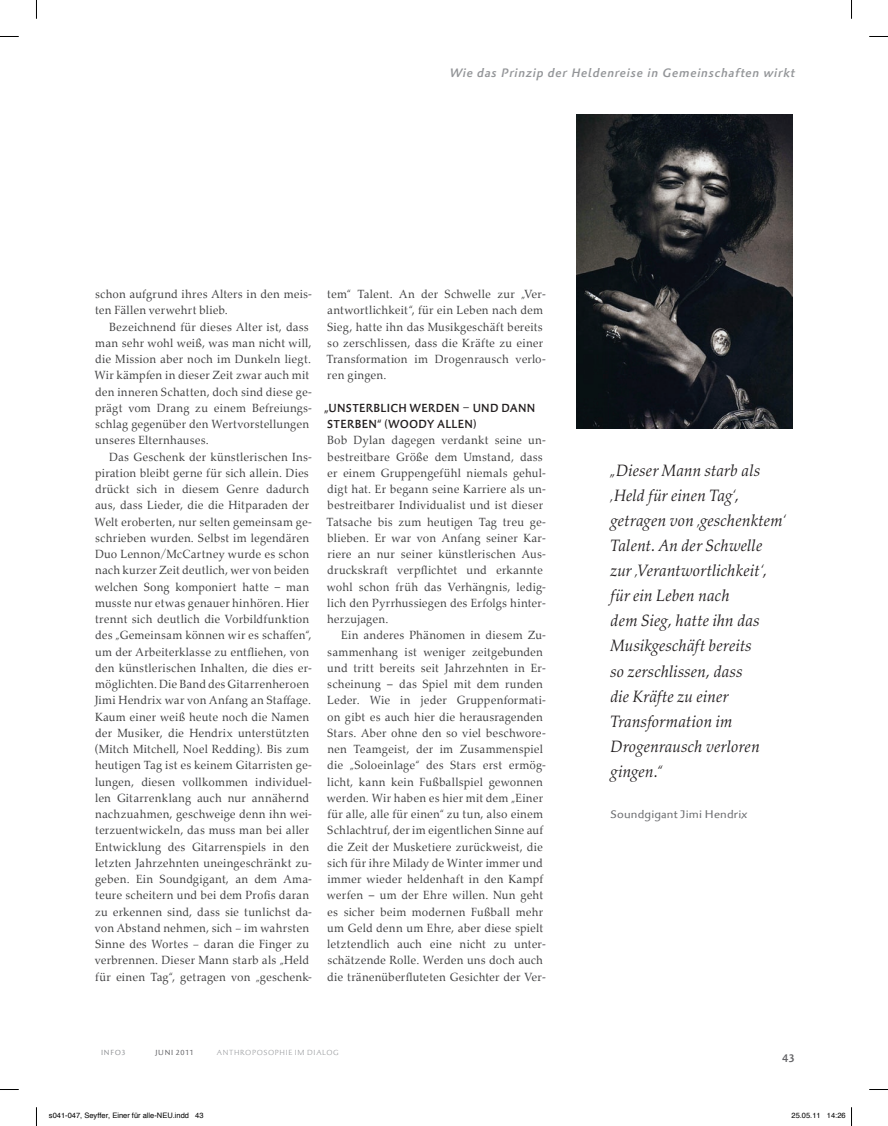
<style>
.page{position:relative;width:888px;height:1126px;background:#fff}
.page>*{position:absolute;margin:0;border:0;box-sizing:border-box;transform-origin:0 0}
.t1{font:italic 16.62px/25px "Palatino Nova";letter-spacing:.005em;color:#231f20;scale:.95 1}
.t2{font:italic 500 12.5px "Palatino Sans Com";letter-spacing:.055em;color:#939598}
.t3{font:11.88px/16.2px "Palatino Nova";letter-spacing:.01em;color:#3e3e3f;scale:.95 1}
.t4{font:500 11.88px/16.2px "Palatino Sans Com";letter-spacing:.025em;color:#231f20;scale:.95 1}
.t5{font:11.25px "Palatino Sans Infl Com";letter-spacing:.015em;color:#6c6d70;scale:1.06 1}
.t6{font:500 11.25px "Palatino Sans Com";color:#636366}
.t7{font:7.5px "Helvetica";color:#000}
.t8{font:300 7.5px "Palatino Sans Com";letter-spacing:.085em;color:#939598}
.t9{font:7.5px "Palatino Sans Com";letter-spacing:.09em;color:#636366}
.t10{font:7.5px "Palatino Sans Com";letter-spacing:.095em;color:#939598}
.s1{font-family:"Meta Plus Lining Normal"}
</style>
<div class="page">
<img style="left:576px;top:115px;width:217px;height:313px">
<svg style="left:0;top:36px;width:19px;height:1px"></svg>
<svg style="left:869px;top:36px;width:19px;height:1px"></svg>
<svg style="left:0;top:1089px;width:19px;height:1px"></svg>
<svg style="left:869px;top:1089px;width:19px;height:1px"></svg>
<svg style="left:36px;top:0;width:1px;height:19px"></svg>
<svg style="left:36px;top:1107px;width:1px;height:18px"></svg>
<svg style="left:851px;top:0;width:1px;height:19px"></svg>
<svg style="left:851px;top:1107px;width:1px;height:18px"></svg>
<p class="t2" style="left:449px;top:65px;width:347px">Wie das Prinzip der Heldenreise in Gemeinschaften wirkt</p>
<p class="t3" style="left:95px;top:286px;width:230px">schon aufgrund ihres Alters in den meis&shy;ten Fällen verwehrt blieb.</p>
<p class="t3" style="left:94px;top:318px;width:230px;text-indent:15px">Bezeichnend für dieses Alter ist, dass man sehr wohl weiß, was man nicht will, die Mission aber noch im Dunkeln liegt.<br>Wir kämpfen in dieser Zeit zwar auch mit den inneren Schatten, doch sind diese ge&shy;prägt vom Drang zu einem Befreiungs&shy;schlag gegenüber den Wertvorstellungen unseres Elternhauses.</p>
<p class="t3" style="left:94px;top:448px;width:230px;text-indent:15px">Das Geschenk der künstlerischen Ins&shy;piration bleibt gerne für sich allein. Dies drückt sich in diesem Genre dadurch aus, dass Lieder, die die Hitparaden der Welt eroberten, nur selten gemeinsam ge&shy;schrieben wurden. Selbst im legendären Duo Lennon/McCartney wurde es schon nach kurzer Zeit deutlich, wer von beiden welchen Song komponiert hatte <span class="s1">–</span> man musste nur etwas genauer hinhören. Hier trennt sich deutlich die Vorbildfunktion des „Gemeinsam können wir es schaffen“, um der Arbeiterklasse zu entfliehen, von den künstlerischen Inhalten, die dies er&shy;möglichten. Die Band des Gitarrenheroen Jimi Hendrix war von Anfang an Staffage.<br>Kaum einer weiß heute noch die Namen der Musiker, die Hendrix unterstützten (Mitch Mitchell, Noel Redding). Bis zum heutigen Tag ist es keinem Gitarristen ge&shy;lungen, diesen vollkommen individuel&shy;len Gitarrenklang auch nur annähernd nachzuahmen, geschweige denn ihn wei&shy;terzuentwickeln, das muss man bei aller Entwicklung des Gitarrenspiels in den letzten Jahrzehnten uneingeschränkt zu&shy;geben. Ein Soundgigant, an dem Ama&shy;teure scheitern und bei dem Profis daran zu erkennen sind, dass sie tunlichst da&shy;von Abstand nehmen, sich − im wahrsten Sinne des Wortes − daran die Finger zu verbrennen. Dieser Mann starb als „Held für einen Tag“, getragen von „geschenk-</p>
<p class="t3" style="left:327px;top:286px;width:232px">tem“ Talent. An der Schwelle zur „Ver&shy;antwortlichkeit“, für ein Leben nach dem Sieg, hatte ihn das Musikgeschäft bereits so zerschlissen, dass die Kräfte zu einer Transformation im Drogenrausch verlo&shy;ren gingen.</p>
<p class="t4" style="left:324px;top:400px;width:224px">„UNSTERBLICH WERDEN – UND DANN<br>STERBEN“ (WOODY ALLEN)</p>
<p class="t3" style="left:327px;top:432px;width:232px">Bob Dylan dagegen verdankt seine un&shy;bestreitbare Größe dem Umstand, dass er einem Gruppengefühl niemals gehul&shy;digt hat. Er begann seine Karriere als un&shy;bestreitbarer Individualist und ist dieser Tatsache bis zum heutigen Tag treu ge&shy;blieben. Er war von Anfang seiner Kar&shy;riere an nur seiner künstlerischen Aus&shy;druckskraft verpflichtet und erkannte wohl schon früh das Verhängnis, ledig&shy;lich den Pyrrhussiegen des Erfolgs hinter&shy;herzujagen.</p>
<p class="t3" style="left:327px;top:627px;width:232px;text-indent:14px">Ein anderes Phänomen in diesem Zu&shy;sammenhang ist weniger zeitgebunden und tritt bereits seit Jahrzehnten in Er&shy;scheinung – das Spiel mit dem runden Leder. Wie in jeder Gruppenformati&shy;on gibt es auch hier die herausragenden Stars. Aber ohne den so viel beschwore&shy;nen Teamgeist, der im Zusammenspiel die „Soloeinlage“ des Stars erst ermög&shy;licht, kann kein Fußballspiel gewonnen werden. Wir haben es hier mit dem „Einer für alle, alle für einen“ zu tun, also einem Schlachtruf, der im eigentlichen Sinne auf die Zeit der Musketiere zurückweist, die sich für ihre Milady de Winter immer und immer wieder heldenhaft in den Kampf werfen – um der Ehre willen. Nun geht es sicher beim modernen Fußball mehr um Geld denn um Ehre, aber diese spielt letztendlich auch eine nicht zu unter&shy;schätzende Rolle. Werden uns doch auch die tränenüberfluteten Gesichter der Ver-</p>
<p class="t1" style="left:610px;top:458px;width:186px">„Dieser Mann starb als ‚Held für einen Tag‘, getragen von ‚geschenktem‘<br>Talent. An der Schwelle zur ‚Verantwortlichkeit‘, für ein Leben nach<br>dem Sieg, hatte ihn das<br>Musikgeschäft bereits<br>so zerschlissen, dass<br>die Kräfte zu einer<br>Transformation im<br>Drogenrausch verloren gingen.“</p>
<p class="t5" style="left:610px;top:807px;width:131px">Soundgigant Jimi Hendrix</p>
<p class="t10" style="left:101px;top:1047px;width:26px">INFO3</p>
<p class="t9" style="left:155px;top:1047px;width:40px">JUNI 2011</p>
<p class="t8" style="left:217px;top:1047px;width:123px">ANTHROPOSOPHIE IM DIALOG</p>
<p class="t6" style="left:782px;top:1051px;width:14px">43</p>
<p class="t7" style="left:49px;top:1109px;width:156px">s041-047, Seyffer, Einer für alle-NEU.indd 43</p>
<p class="t7" style="left:791px;top:1109px;width:56px">25.05.11 14:26</p>
</div>
